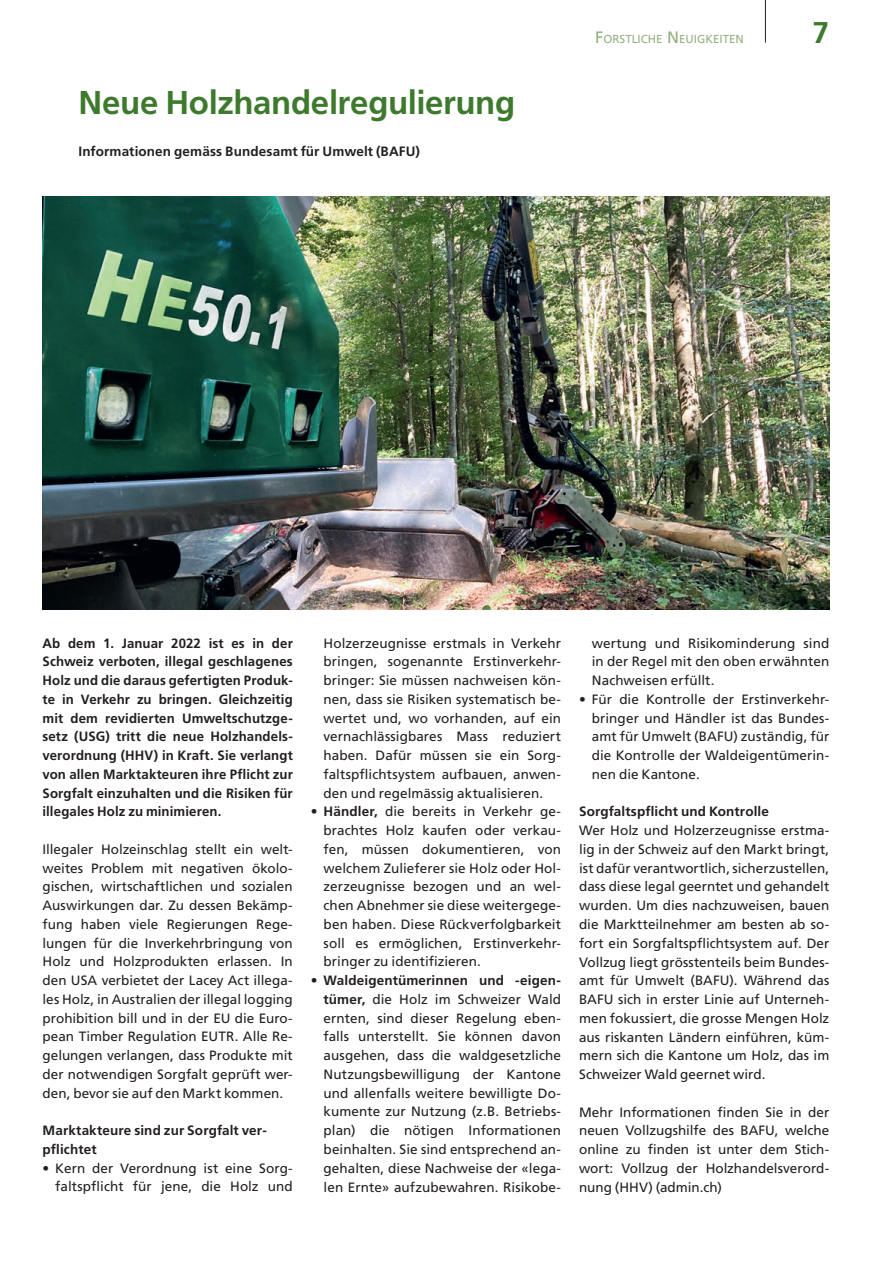
<style>
.page{position:relative;width:893px;height:1263px;background:#fff}
.page>*{position:absolute;margin:0;border:0;box-sizing:border-box;transform-origin:0 0}
.t1{font:700 33px "Frutiger LT Std";letter-spacing:-.01em;color:#3e7a2d}
.t2{font:700 30px "Frutiger LT Std";color:#3e7a2d}
.t3{font:13.5px/18.8px "Frutiger LT Com";letter-spacing:.005em;color:#231f20;text-align:justify}
.t4{font:700 13.5px/18.8px "Frutiger LT Std";letter-spacing:.01em;color:#231f20;text-align:justify}
.t5{font:11.55px "Frutiger LT Com";color:#96b081}
.s1{font-size:16.5px}
.s2{font-family:"Frutiger LT Std";font-weight:700}
.s3{font-family:"Frutiger LT Com";font-weight:400}
</style>
<div class="page">
<hr style="left:765px;top:0;width:1px;height:43px;background:#231f20">
<img style="left:43px;top:197px;width:787px;height:413px">
<h1 class="t1" style="left:78px;top:83px;width:438px">Neue Holzhandelregulierung</h1>
<p class="t4" style="left:78px;top:142px;width:343px">Informationen gemäss Bundesamt für Umwelt (BAFU)</p>
<p class="t5" style="left:595px;top:32px;width:142px"><span class="s1">F</span>ORSTLICHE <span class="s1">N</span>EUIGKEITE</p>
<h2 class="t2" style="left:812px;top:15px;width:18px">7</h2>
<p class="t4" style="left:43px;top:634px;width:252px">Ab dem 1. Januar 2022 ist es in der Schweiz verboten, illegal geschlagenes Holz und die daraus gefertigten Produk&shy;te in Verkehr zu bringen. Gleichzeitig mit dem revidierten Umweltschutzge&shy;setz (USG) tritt die neue Holzhandels&shy;verordnung (HHV) in Kraft. Sie verlangt von allen Marktakteuren ihre Pflicht zur Sorgfalt einzuhalten und die Risiken für illegales Holz zu minimieren.</p>
<p class="t3" style="left:43px;top:840px;width:252px">Illegaler Holzeinschlag stellt ein welt&shy;weites Problem mit negativen ökolo&shy;gischen, wirtschaftlichen und sozialen Auswirkungen dar. Zu dessen Bekämp&shy;fung haben viele Regierungen Rege&shy;lungen für die Inverkehrbringung von Holz und Holzprodukten erlassen. In den USA verbietet der Lacey Act illega&shy;les Holz, in Australien der illegal logging prohibition bill und in der EU die Euro&shy;pean Timber Regulation EUTR. Alle Re&shy;gelungen verlangen, dass Produkte mit der notwendigen Sorgfalt geprüft wer&shy;den, bevor sie auf den Markt kommen.</p>
<p class="t4" style="left:43px;top:1121px;width:226px">Marktakteure sind zur Sorgfalt ver&shy;pflichtet</p>
<p class="t3" style="left:43px;top:1159px;width:252px;text-align:right">• Kern der Verordnung ist eine Sorg&shy;faltspflicht für jene, die Holz und</p>
<p class="t3" style="left:324px;top:634px;width:239px">Holzerzeugnisse erstmals in Verkehr bringen, sogenannte Erstinverkehr&shy;bringer: Sie müssen nachweisen kön&shy;nen, dass sie Risiken systematisch be&shy;wertet und, wo vorhanden, auf ein vernachlässigbares Mass reduziert haben. Dafür müssen sie ein Sorg&shy;faltspflichtsystem aufbauen, anwen&shy;den und regelmässig aktualisieren.</p>
<p class="t3" style="left:324px;top:802px;width:239px;text-indent:-13px">• <span class="s2">Händler,</span> die bereits in Verkehr ge&shy;brachtes Holz kaufen oder verkau&shy;fen, müssen dokumentieren, von welchem Zulieferer sie Holz oder Hol&shy;zerzeugnisse bezogen und an wel&shy;chen Abnehmer sie diese weitergege&shy;ben haben. Diese Rückverfolgbarkeit soll es ermöglichen, Erstinverkehr&shy;bringer zu identifizieren.</p>
<p class="t4" style="left:311px;top:971px;width:251px"><span class="s3">•</span> Waldeigentümerinnen und -eigen-</p>
<p class="t3" style="left:324px;top:990px;width:239px"><span class="s2">tümer,</span> die Holz im Schweizer Wald ernten, sind dieser Regelung eben&shy;falls unterstellt. Sie können davon ausgehen, dass die waldgesetzliche Nutzungsbewilligung der Kantone und allenfalls weitere bewilligte Do&shy;kumente zur Nutzung (z.B. Betriebs&shy;plan) die nötigen Informationen beinhalten. Sie sind entsprechend an&shy;gehalten, diese Nachweise der «lega&shy;len Ernte» aufzubewahren. Risikobe-</p>
<p class="t3" style="left:592px;top:634px;width:239px">wertung und Risikominderung sind in der Regel mit den oben erwähnten Nachweisen erfüllt.</p>
<p class="t3" style="left:592px;top:690px;width:239px;text-indent:-13px">• Für die Kontrolle der Erstinverkehr&shy;bringer und Händler ist das Bundes&shy;amt für Umwelt (BAFU) zuständig, für die Kontrolle der Waldeigentümerin&shy;nen die Kantone.</p>
<p class="t4" style="left:579px;top:802px;width:191px">Sorgfaltspflicht und Kontrolle</p>
<p class="t3" style="left:579px;top:821px;width:252px">Wer Holz und Holzerzeugnisse erstma&shy;lig in der Schweiz auf den Markt bringt, ist dafür verantwortlich, sicherzustellen, dass diese legal geerntet und gehandelt wurden. Um dies nachzuweisen, bauen die Marktteilnehmer am besten ab so&shy;fort ein Sorgfaltspflichtsystem auf. Der Vollzug liegt grösstenteils beim Bundes&shy;amt für Umwelt (BAFU). Während das BAFU sich in erster Linie auf Unterneh&shy;men fokussiert, die grosse Mengen Holz aus riskanten Ländern einführen, küm&shy;mern sich die Kantone um Holz, das im Schweizer Wald geernet wird.</p>
<p class="t3" style="left:579px;top:1102px;width:252px">Mehr Informationen finden Sie in der neuen Vollzugshilfe des BAFU, welche online zu finden ist unter dem Stich&shy;wort: Vollzug der Holzhandelsverord&shy;nung (HHV) (admin.ch)</p>
</div>
